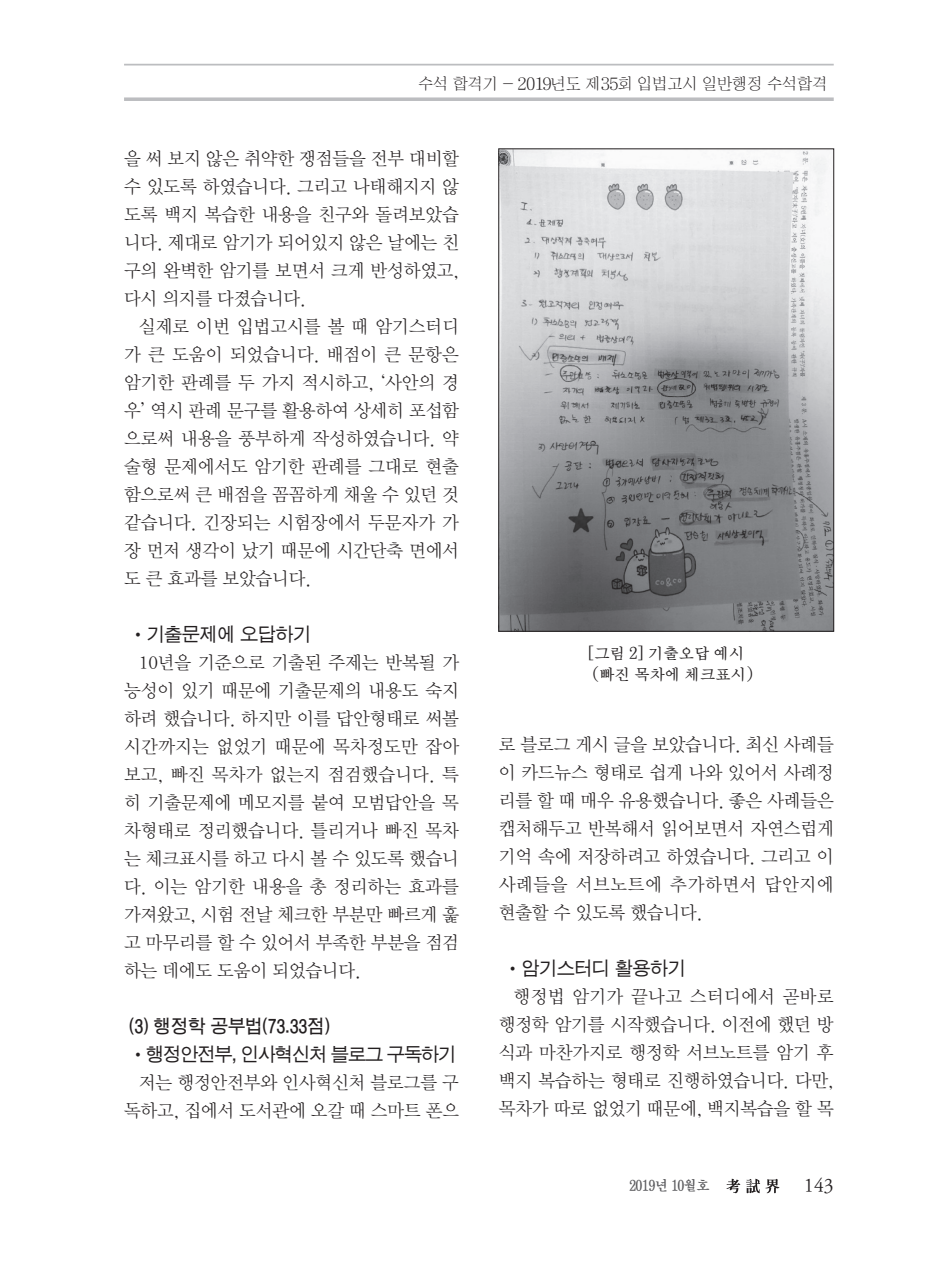
<style>
.page{position:relative;width:933px;height:1275px;background:#fff}
.page>*{position:absolute;margin:0;border:0;box-sizing:border-box;transform-origin:0 0}
.t1{font:19.25px "DX Nmu Std 30";color:#231f20}
.t2{font:18.38px/28px "DX Nmu Std 20";letter-spacing:-.01em;color:#231f20;text-align:justify}
.t3{font:18.38px "D Xgo Std 30";letter-spacing:-.01em;color:#231f20}
.t4{font:18.38px "D Xgo Std 30";letter-spacing:-.04em;color:#231f20}
.t5{font:18.38px "D Xgo Std 40";letter-spacing:-.01em;color:#231f20;scale:.95 1}
.t6{font:15.75px "DX Shnm Std";letter-spacing:-.01em;color:#231f20}
.t7{font:15.75px/21px "D Xmu Std 20";letter-spacing:-.025em;color:#231f20}
.t8{font:14px "D Xmu Std 40";letter-spacing:-.05em;color:#5a5a5d;scale:.95 1}
</style>
<div class="page">
<svg style="left:124px;top:97px;width:709px;height:4px;background:#c4c4c7"></svg>
<hr style="left:124px;top:64px;width:709px;height:2px;background:#bcbdc0">
<svg style="left:726px;top:1179px;width:14px;height:14px"></svg>
<svg style="left:746px;top:1179px;width:33px;height:14px"></svg>
<img style="left:500px;top:151px;width:332px;height:478px">
<div style="left:498px;top:149px;width:336px;height:482px;border:1px solid #231f20"></div>
<p class="t6" style="left:418px;top:76px;width:411px">수석 합격기 - 2019년도 제35회 입법고시 일반행정 수석합격</p>
<p class="t2" style="left:124px;top:145px;width:336px">을 써 보지 않은 취약한 쟁점들을 전부 대비할 수 있도록 하였습니다. 그리고 나태해지지 않 도록 백지 복습한 내용을 친구와 돌려보았습 니다. 제대로 암기가 되어있지 않은 날에는 친 구의 완벽한 암기를 보면서 크게 반성하였고, 다시 의지를 다졌습니다.</p>
<p class="t2" style="left:124px;top:313px;width:336px;text-indent:15px">실제로 이번 입법고시를 볼 때 암기스터디 가 큰 도움이 되었습니다. 배점이 큰 문항은 암기한 판례를 두 가지 적시하고, ‘사안의 경 우’ 역시 판례 문구를 활용하여 상세히 포섭함 으로써 내용을 풍부하게 작성하였습니다. 약 술형 문제에서도 암기한 판례를 그대로 현출 함으로써 큰 배점을 꼼꼼하게 채울 수 있던 것 같습니다. 긴장되는 시험장에서 두문자가 가 장 먼저 생각이 났기 때문에 시간단축 면에서 도 큰 효과를 보았습니다.</p>
<p class="t3" style="left:129px;top:624px;width:183px">•기출문제에 오답하기</p>
<p class="t2" style="left:124px;top:649px;width:336px;text-indent:15px">10년을 기준으로 기출된 주제는 반복될 가 능성이 있기 때문에 기출문제의 내용도 숙지 하려 했습니다. 하지만 이를 답안형태로 써볼 시간까지는 없었기 때문에 목차정도만 잡아 보고, 빠진 목차가 없는지 점검했습니다. 특 히 기출문제에 메모지를 붙여 모범답안을 목 차형태로 정리했습니다. 틀리거나 빠진 목차 는 체크표시를 하고 다시 볼 수 있도록 했습니 다. 이는 암기한 내용을 총 정리하는 효과를 가져왔고, 시험 전날 체크한 부분만 빠르게 훑 고 마무리를 할 수 있어서 부족한 부분을 점검 하는 데에도 도움이 되었습니다.</p>
<p class="t5" style="left:129px;top:1017px;width:213px">(3) 행정학 공부법(73.33점)</p>
<p class="t4" style="left:129px;top:1044px;width:328px">•행정안전부, 인사혁신처 블로그 구독하기</p>
<p class="t2" style="left:124px;top:1069px;width:336px;text-align:right">저는 행정안전부와 인사혁신처 블로그를 구 독하고, 집에서 도서관에 오갈 때 스마트 폰으</p>
<p class="t7" style="left:588px;top:642px;width:168px">[그림 2] 기출오답 예시 (빠진 목차에 체크표시)</p>
<p class="t2" style="left:499px;top:731px;width:336px">로 블로그 게시 글을 보았습니다. 최신 사례들 이 카드뉴스 형태로 쉽게 나와 있어서 사례정 리를 할 때 매우 유용했습니다. 좋은 사례들은 캡처해두고 반복해서 읽어보면서 자연스럽게 기억 속에 저장하려고 하였습니다. 그리고 이 사례들을 서브노트에 추가하면서 답안지에 현출할 수 있도록 했습니다.</p>
<p class="t3" style="left:504px;top:959px;width:183px">•암기스터디 활용하기</p>
<p class="t2" style="left:499px;top:983px;width:336px;text-indent:15px">행정법 암기가 끝나고 스터디에서 곧바로 행정학 암기를 시작했습니다. 이전에 했던 방 식과 마찬가지로 행정학 서브노트를 암기 후 백지 복습하는 형태로 진행하였습니다. 다만, 목차가 따로 없었기 때문에, 백지복습을 할 목</p>
<p class="t8" style="left:629px;top:1179px;width:86px">2019년 10월호</p>
<p class="t1" style="left:804px;top:1176px;width:31px">143</p>
</div>
